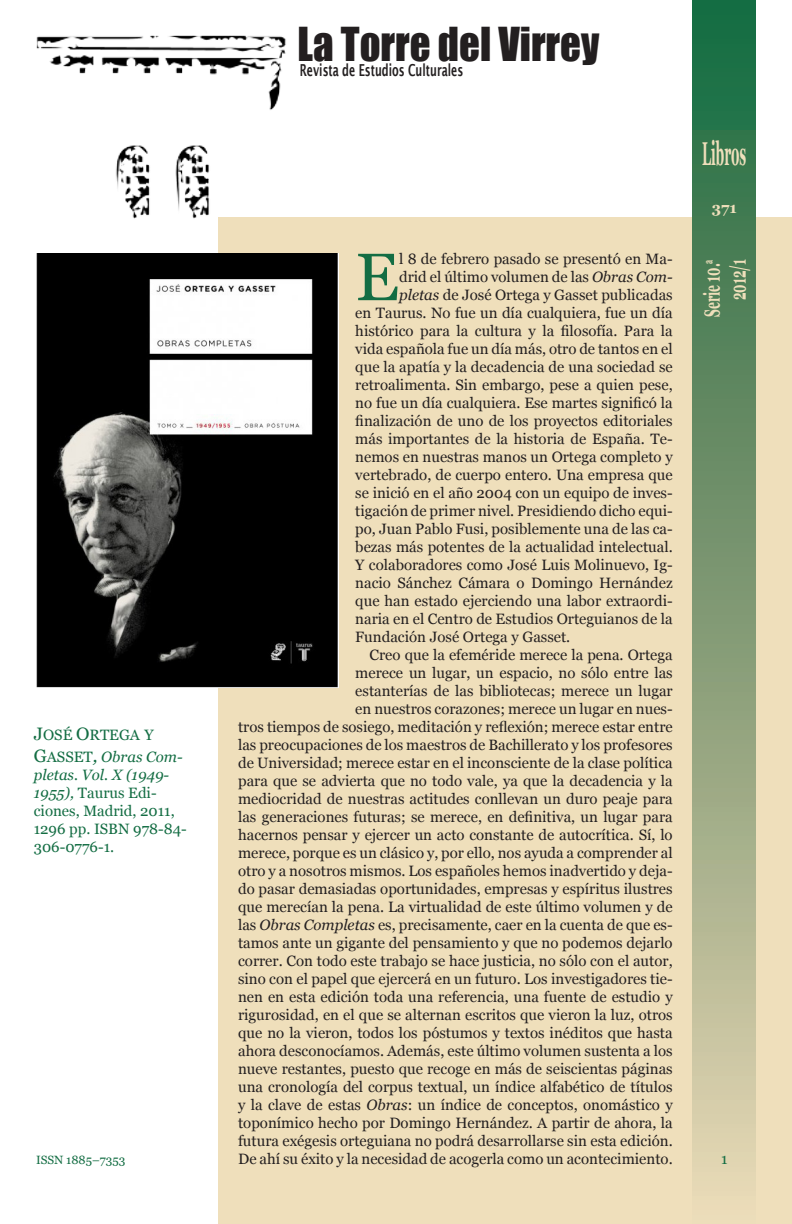
<style>
.page{position:relative;width:792px;height:1224px;background:#fff}
.page>*{position:absolute;margin:0;border:0;box-sizing:border-box;transform-origin:0 0}
.Texto_de_cuerpo{font:67px "Georgia";color:#136d43}
.t1{font:43px "Impact";color:#231f20;scale:.95 1}
.t2{font:700 33px "Georgia";color:#efdfbb;scale:.4 1}
.t3{font:700 22px "Georgia";color:#efdfbb;scale:.55 1}
.t4{font:600 16.5px "Lucida Sans";color:#231f20;scale:.63 1}
.Texto_de_cuerpo-2{font:15px/18px "Georgia";color:#231f20;text-align:right}
.Texto_de_cuerpo-3{font:15px/18px "Georgia";color:#136d43}
.t5{font:700 15px "Georgia";color:#efdfbb}
.t6{font:12px "Georgia";color:#136d43}
.s1{font-size:18px}
.s2{font-style:italic;font-size:18px}
.s3{font-style:italic}
</style>
<div class="page">
<div style="left:218px;top:217px;width:574px;height:1007px;background:#efdfbb"></div>
<img style="left:36px;top:35px;width:250px;height:184px">
<div style="left:693px;top:0;width:63px;height:1224px;background:linear-gradient(to bottom,#18663b,#ead5b3)"></div>
<img style="left:36px;top:254px;width:302px;height:434px">
<p class="Texto_de_cuerpo-3" style="left:34px;top:725px;width:150px;line-height:21.6px"><span class="s1">J</span>OSÉ <span class="s1">O</span>RTEGA Y<br><span class="s1">G</span>ASSET<span class="s2">,</span> <span class="s3">Obras Com-</span></p>
<p class="Texto_de_cuerpo-3" style="left:34px;top:766px;width:155px"><span class="s3">pletas. Vol. X (1949-<br>1955),</span> Taurus Edi&shy;ciones, Madrid, 2011,<br>1296 pp. ISBN 978-84-<br>306-0776-1.</p>
<p class="t6" style="left:36px;top:1153px;width:91px">ISSN 1885–7353</p>
<p class="t1" style="left:298px;top:11px;width:319px">La Torre del Virrey</p>
<p class="t4" style="left:300px;top:61px;width:261px">Revista de Estudios Culturales</p>
<p class="t2" style="left:702px;top:132px;width:112px">Libros</p>
<p class="t5" style="left:712px;top:198px;width:27px">371</p>
<p class="t5" style="left:710px;top:201px;width:30px">336</p>
<p class="Texto_de_cuerpo-2" style="left:399px;top:250px;width:275px">l 8 de febrero pasado se presentó en Ma-</p>
<p class="Texto_de_cuerpo-2" style="left:399px;top:268px;width:275px">drid el último volumen de las <span class="s3">Obras Com-</span></p>
<p class="Texto_de_cuerpo-2" style="left:399px;top:286px;width:275px"><span class="s3">pletas</span> de José Ortega y Gasset publicadas</p>
<p class="Texto_de_cuerpo-2" style="left:355px;top:304px;width:319px">en Taurus. No fue un día cualquiera, fue un día</p>
<p class="Texto_de_cuerpo-2" style="left:355px;top:322px;width:319px">histórico para la cultura y la filosofía. Para la</p>
<p class="Texto_de_cuerpo-2" style="left:355px;top:340px;width:319px">vida española fue un día más, otro de tantos en el</p>
<p class="Texto_de_cuerpo-2" style="left:355px;top:358px;width:319px">que la apatía y la decadencia de una sociedad se</p>
<p class="Texto_de_cuerpo-2" style="left:355px;top:376px;width:319px">retroalimenta. Sin embargo, pese a quien pese,</p>
<p class="Texto_de_cuerpo-2" style="left:355px;top:394px;width:319px">no fue un día cualquiera. Ese martes significó la</p>
<p class="Texto_de_cuerpo-2" style="left:355px;top:412px;width:319px">finalización de uno de los proyectos editoriales</p>
<p class="Texto_de_cuerpo-2" style="left:355px;top:430px;width:319px">más importantes de la historia de España. Te-</p>
<p class="Texto_de_cuerpo-2" style="left:355px;top:448px;width:319px">nemos en nuestras manos un Ortega completo y</p>
<p class="Texto_de_cuerpo-2" style="left:355px;top:466px;width:319px">vertebrado, de cuerpo entero. Una empresa que</p>
<p class="Texto_de_cuerpo-2" style="left:355px;top:484px;width:319px">se inició en el año 2004 con un equipo de inves-</p>
<p class="Texto_de_cuerpo-2" style="left:355px;top:502px;width:319px">tigación de primer nivel. Presidiendo dicho equi-</p>
<p class="Texto_de_cuerpo-2" style="left:355px;top:520px;width:319px">po, Juan Pablo Fusi, posiblemente una de las ca-</p>
<p class="Texto_de_cuerpo-2" style="left:355px;top:538px;width:319px">bezas más potentes de la actualidad intelectual.</p>
<p class="Texto_de_cuerpo-2" style="left:355px;top:556px;width:319px">Y colaboradores como José Luis Molinuevo, Ig-</p>
<p class="Texto_de_cuerpo-2" style="left:355px;top:574px;width:319px">nacio Sánchez Cámara o Domingo Hernández</p>
<p class="Texto_de_cuerpo-2" style="left:355px;top:592px;width:319px">que han estado ejerciendo una labor extraordi-</p>
<p class="Texto_de_cuerpo-2" style="left:355px;top:610px;width:319px">naria en el Centro de Estudios Orteguianos de la</p>
<p class="Texto_de_cuerpo-2" style="left:355px;top:628px;width:217px">Fundación José Ortega y Gasset.</p>
<p class="Texto_de_cuerpo-2" style="left:238px;top:646px;width:436px">Creo que la efeméride merece la pena. Ortega<br>merece un lugar, un espacio, no sólo entre las<br>estanterías de las bibliotecas; merece un lugar<br>en nuestros corazones; merece un lugar en nues-<br>tros tiempos de sosiego, meditación y reflexión; merece estar entre las preocupaciones de los maestros de Bachillerato y los profesores de Universidad; merece estar en el inconsciente de la clase política para que se advierta que no todo vale, ya que la decadencia y la mediocridad de nuestras actitudes conllevan un duro peaje para las generaciones futuras; se merece, en definitiva, un lugar para hacernos pensar y ejercer un acto constante de autocrítica. Sí, lo merece, porque es un clásico y, por ello, nos ayuda a comprender al otro y a nosotros mismos. Los españoles hemos inadvertido y deja&shy;do pasar demasiadas oportunidades, empresas y espíritus ilustres que merecían la pena. La virtualidad de este último volumen y de las <span class="s3">Obras Completas</span> es, precisamente, caer en la cuenta de que es&shy;tamos ante un gigante del pensamiento y que no podemos dejarlo correr. Con todo este trabajo se hace justicia, no sólo con el autor, sino con el papel que ejercerá en un futuro. Los investigadores tie&shy;nen en esta edición toda una referencia, una fuente de estudio y rigurosidad, en el que se alternan escritos que vieron la luz, otros que no la vieron, todos los póstumos y textos inéditos que hasta ahora desconocíamos. Además, este último volumen sustenta a los nueve restantes, puesto que recoge en más de seiscientas páginas una cronología del corpus textual, un índice alfabético de títulos y la clave de estas <span class="s3">Obras</span>: un índice de conceptos, onomástico y toponímico hecho por Domingo Hernández. A partir de ahora, la futura exégesis orteguiana no podrá desarrollarse sin esta edición.<br>De ahí su éxito y la necesidad de acogerla como un acontecimiento.</p>
<p class="Texto_de_cuerpo" style="left:355px;top:237px;width:45px">E</p>
<p class="t3" style="left:724px;top:300px;width:76px;rotate:-90deg">2012/1</p>
<p class="t3" style="left:698px;top:317px;width:106px;rotate:-90deg">Serie 10.<sup>a</sup></p>
<p class="t3" style="left:698px;top:310px;width:79px;rotate:-90deg">Serie 9</p>
<p class="t3" style="left:724px;top:278px;width:36px;rotate:-90deg">1 2</p>
<p class="Texto_de_cuerpo-3" style="left:721px;top:1150px;width:8px">1</p>
</div>
